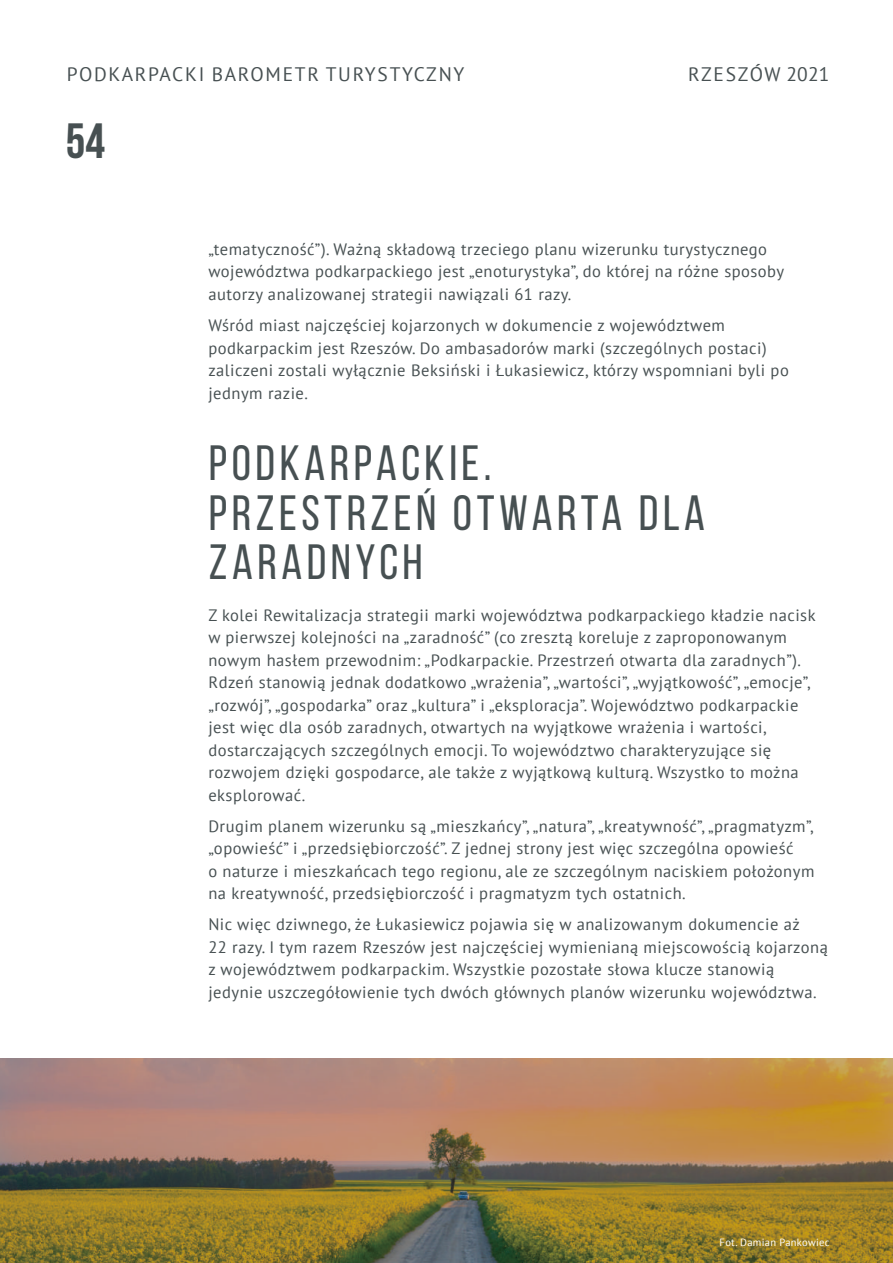
<style>
.page{position:relative;width:893px;height:1263px;background:#fff}
.page>*{position:absolute;margin:0;border:0;box-sizing:border-box;transform-origin:0 0}
.t1{font:49.5px/49.5px "Bebas Neue";letter-spacing:.09em;color:#475052}
.t2{font:700 49.5px "Bebas Neue";color:#475052}
.t3{font:19.5px "PT Sans";letter-spacing:.09em;color:#475052}
.t4{font:19.5px "PT Sans";letter-spacing:.065em;color:#475052}
.t5{font:16.5px/22.5px "PT Sans";letter-spacing:.03em;color:#475052}
.t6{font:10.5px "PT Sans";letter-spacing:.03em;color:#fff}
</style>
<div class="page">
<svg style="left:0;top:1059px;width:893px;height:204px;background:#9c7c4b"></svg>
<p class="t3" style="left:67px;top:61px;width:399px">PODKARPACKI BAROMETR TURYSTYCZNY</p>
<p class="t4" style="left:688px;top:61px;width:143px">rzeszów 2021</p>
<h1 class="t2" style="left:66px;top:114px;width:41px">54</h1>
<p class="t5" style="left:208px;top:238px;width:577px">„tematyczność”). Ważną składową trzeciego planu wizerunku turystycznego województwa podkarpackiego jest „enoturystyka”, do której na różne sposoby autorzy analizowanej strategii nawiązali 61 razy.</p>
<p class="t5" style="left:208px;top:314px;width:582px">Wśród miast najczęściej kojarzonych w dokumencie z województwem podkarpackim jest Rzeszów. Do ambasadorów marki (szczególnych postaci) zaliczeni zostali wyłącznie Beksiński i Łukasiewicz, którzy wspomniani byli po jednym razie.</p>
<h1 class="t1" style="left:209px;top:438px;width:498px">PODKARPACKIE.<br>PRZESTRZEŃ OTWARTA DLA<br>ZARADNYCH</h1>
<p class="t5" style="left:208px;top:603px;width:609px">Z kolei Rewitalizacja strategii marki województwa podkarpackiego kładzie nacisk w pierwszej kolejności na „zaradność” (co zresztą koreluje z zaproponowanym nowym hasłem przewodnim: „Podkarpackie. Przestrzeń otwarta dla zaradnych”).<br>Rdzeń stanowią jednak dodatkowo „wrażenia”, „wartości”, „wyjątkowość”, „emocje”, „rozwój”, „gospodarka” oraz „kultura” i „eksploracja”. Województwo podkarpackie jest więc dla osób zaradnych, otwartych na wyjątkowe wrażenia i wartości, dostarczających szczególnych emocji. To województwo charakteryzujące się rozwojem dzięki gospodarce, ale także z wyjątkową kulturą. Wszystko to można eksplorować.</p>
<p class="t5" style="left:208px;top:814px;width:607px">Drugim planem wizerunku są „mieszkańcy”, „natura”, „kreatywność”, „pragmatyzm”, „opowieść” i „przedsiębiorczość”. Z jednej strony jest więc szczególna opowieść<br>o naturze i mieszkańcach tego regionu, ale ze szczególnym naciskiem położonym na kreatywność, przedsiębiorczość i pragmatyzm tych ostatnich.</p>
<p class="t5" style="left:208px;top:913px;width:621px">Nic więc dziwnego, że Łukasiewicz pojawia się w analizowanym dokumencie aż<br>22 razy. I tym razem Rzeszów jest najczęściej wymienianą miejscowością kojarzoną z województwem podkarpackim. Wszystkie pozostałe słowa klucze stanowią jedynie uszczegółowienie tych dwóch głównych planów wizerunku województwa.</p>
<p class="t6" style="left:720px;top:1236px;width:111px">Fot. Damian Pankowiec</p>
</div>
